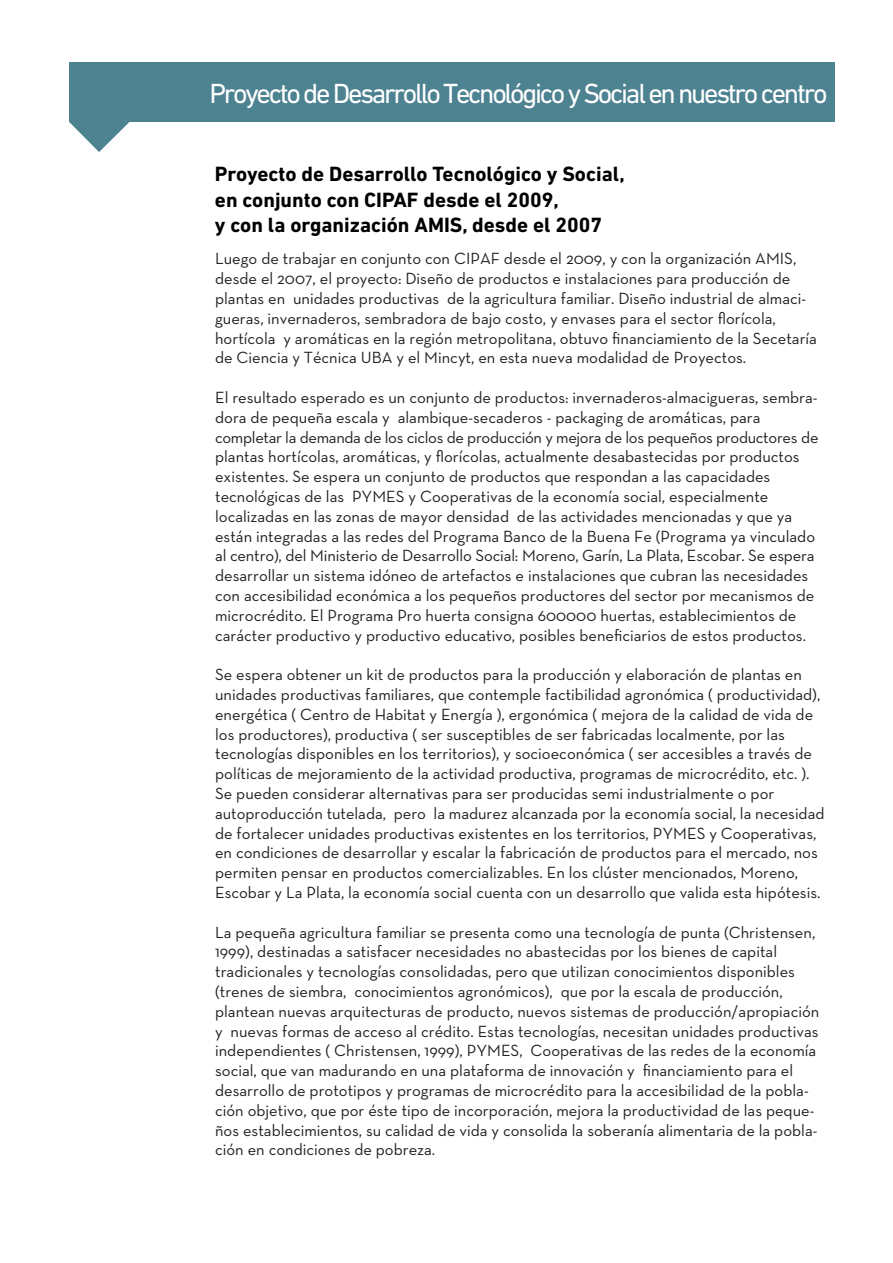
<style>
.page{position:relative;width:893px;height:1263px;background:#fff}
.page>*{position:absolute;margin:0;border:0;box-sizing:border-box;transform-origin:0 0}
.t1{font:28.2px "DIN Next LT Pro";letter-spacing:-.08em;color:#fff}
.t2{font:700 21px/25.2px "DIN Next LT Pro";color:#000}
.t3{font:16.5px/19.8px "Neutra Text";color:#231f20}
</style>
<div class="page">
<div style="left:70px;top:62px;width:765px;height:60px;background:#4d8291"></div>
<svg style="left:69px;top:93px;width:60px;height:59px"></svg>
<h1 class="t1" style="left:209px;top:77px;width:620px">Proyecto de Desarrollo Tecnológico y Social en nuestro centro</h1>
<p class="t2" style="left:215px;top:162px;width:411px">Proyecto de Desarrollo Tecnológico y Social, en conjunto con CIPAF desde el 2009,<br>y con la organización AMIS, desde el 2007</p>
<p class="t3" style="left:215px;top:249px;width:603px">Luego de trabajar en conjunto con CIPAF desde el 2009, y con la organización AMIS, desde el 2007, el proyecto: Diseño de productos e instalaciones para producción de plantas en unidades productivas de la agricultura familiar. Diseño industrial de almaci&shy;gueras, invernaderos, sembradora de bajo costo, y envases para el sector florícola, hortícola y aromáticas en la región metropolitana, obtuvo financiamiento de la Secetaría de Ciencia y Técnica UBA y el Mincyt, en esta nueva modalidad de Proyectos.</p>
<p class="t3" style="left:215px;top:387px;width:605px">El resultado esperado es un conjunto de productos: invernaderos-almacigueras, sembra&shy;dora de pequeña escala y alambique-secaderos - packaging de aromáticas, para completar la demanda de los ciclos de producción y mejora de los pequeños productores de plantas hortícolas, aromáticas, y florícolas, actualmente desabastecidas por productos existentes. Se espera un conjunto de productos que respondan a las capacidades tecnológicas de las PYMES y Cooperativas de la economía social, especialmente localizadas en las zonas de mayor densidad de las actividades mencionadas y que ya están integradas a las redes del Programa Banco de la Buena Fe (Programa ya vinculado al centro), del Ministerio de Desarrollo Social: Moreno, Garín, La Plata, Escobar. Se espera desarrollar un sistema idóneo de artefactos e instalaciones que cubran las necesidades con accesibilidad económica a los pequeños productores del sector por mecanismos de microcrédito. El Programa Pro huerta consigna 600000 huertas, establecimientos de carácter productivo y productivo educativo, posibles beneficiarios de estos productos.</p>
<p class="t3" style="left:215px;top:664px;width:611px">Se espera obtener un kit de productos para la producción y elaboración de plantas en unidades productivas familiares, que contemple factibilidad agronómica ( productividad), energética ( Centro de Habitat y Energía ), ergonómica ( mejora de la calidad de vida de los productores), productiva ( ser susceptibles de ser fabricadas localmente, por las tecnologías disponibles en los territorios), y socioeconómica ( ser accesibles a través de políticas de mejoramiento de la actividad productiva, programas de microcrédito, etc. ).<br>Se pueden considerar alternativas para ser producidas semi industrialmente o por autoproducción tutelada, pero la madurez alcanzada por la economía social, la necesidad de fortalecer unidades productivas existentes en los territorios, PYMES y Cooperativas, en condiciones de desarrollar y escalar la fabricación de productos para el mercado, nos permiten pensar en productos comercializables. En los clúster mencionados, Moreno, Escobar y La Plata, la economía social cuenta con un desarrollo que valida esta hipótesis.</p>
<p class="t3" style="left:215px;top:922px;width:606px">La pequeña agricultura familiar se presenta como una tecnología de punta (Christensen, 1999), destinadas a satisfacer necesidades no abastecidas por los bienes de capital tradicionales y tecnologías consolidadas, pero que utilizan conocimientos disponibles (trenes de siembra, conocimientos agronómicos), que por la escala de producción, plantean nuevas arquitecturas de producto, nuevos sistemas de producción/apropiación y nuevas formas de acceso al crédito. Estas tecnologías, necesitan unidades productivas independientes ( Christensen, 1999), PYMES, Cooperativas de las redes de la economía social, que van madurando en una plataforma de innovación y financiamiento para el desarrollo de prototipos y programas de microcrédito para la accesibilidad de la pobla&shy;ción objetivo, que por éste tipo de incorporación, mejora la productividad de las peque&shy;ños establecimientos, su calidad de vida y consolida la soberanía alimentaria de la pobla&shy;ción en condiciones de pobreza.</p>
</div>
